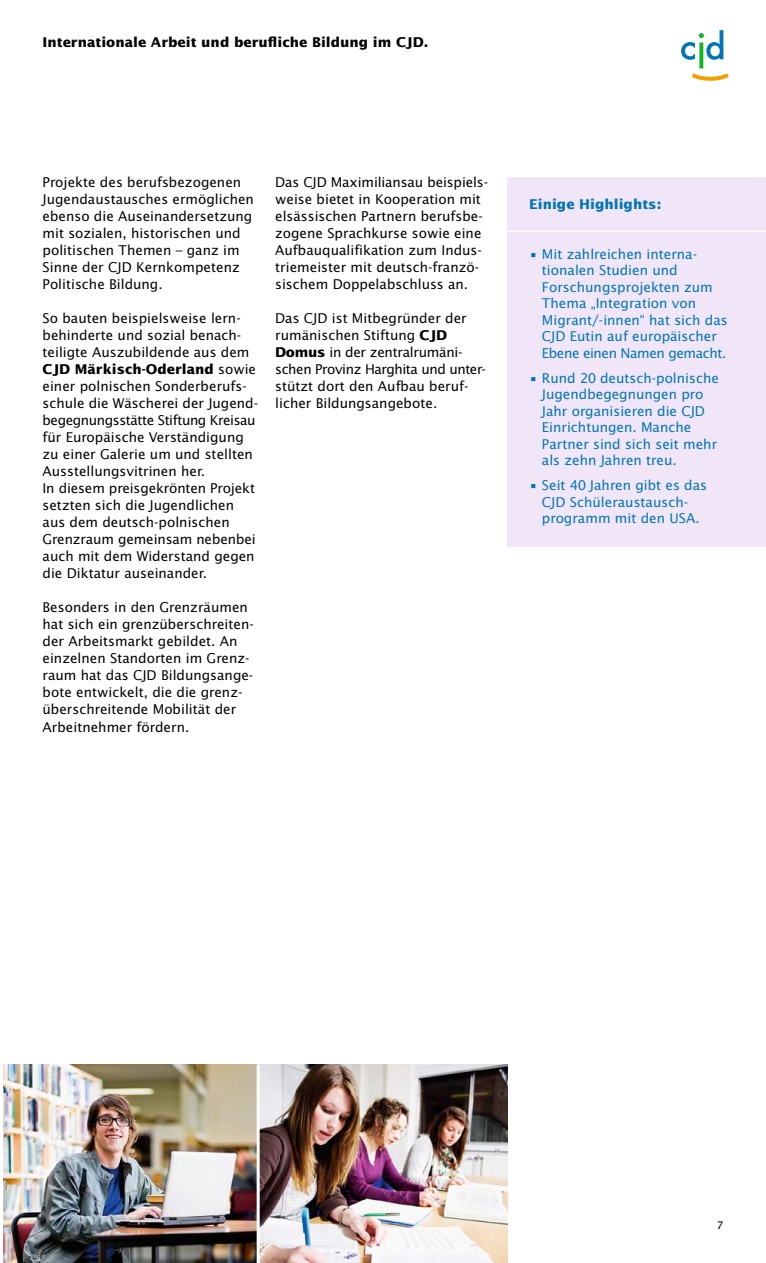
<style>
.page{position:relative;width:766px;height:1263px;background:#fff}
.page>*{position:absolute;margin:0;border:0;box-sizing:border-box;transform-origin:0 0}
.t1{font:13.5px/17px "Lucida Sans";color:#000}
.t2{font:13.5px/16.5px "Lucida Sans";color:#0074b7}
.t3{font:700 13.5px "Lucida Sans";color:#000}
.t4{font:700 13.5px "Lucida Sans";color:#0074b7}
.t5{font:10.5px "Lucida Sans";color:#000}
.s1{font-weight:700}
</style>
<div class="page">
<img style="left:3px;top:1064px;width:504px;height:199px">
<svg style="left:681px;top:30px;width:47px;height:51px"></svg>
<div style="left:507px;top:177px;width:258px;height:370px;background:#f0e6f7"></div>
<hr style="left:503px;top:231px;width:262px;height:1px;background:#fff">
<hr style="left:256px;top:1064px;width:3px;height:199px;background:#fff">
<p class="t3" style="left:43px;top:34px;width:387px">Internationale Arbeit und berufliche Bildung im CJD.</p>
<p class="t1" style="left:43px;top:173px;width:213px">Projekte des berufsbezogenen<br>Jugendaustausches ermöglichen ebenso die Auseinandersetzung mit sozialen, historischen und politischen Themen – ganz im<br>Sinne der CJD Kernkompetenz<br>Politische Bildung.</p>
<p class="t1" style="left:43px;top:309px;width:215px">So bauten beispielsweise lern&shy;behinderte und sozial benach&shy;teiligte Auszubildende aus dem<br><span class="s1">CJD Märkisch-Oderland</span> sowie einer polnischen Sonderberufs&shy;schule die Wäscherei der Jugend&shy;begegnungsstätte Stiftung Kreisau für Europäische Verständigung zu einer Galerie um und stellten<br>Ausstellungsvitrinen her.<br>In diesem preisgekrönten Projekt setzten sich die Jugendlichen aus dem deutsch-polnischen<br>Grenzraum gemeinsam nebenbei auch mit dem Widerstand gegen die Diktatur auseinander.</p>
<p class="t1" style="left:43px;top:599px;width:211px">Besonders in den Grenzräumen hat sich ein grenzüberschreiten&shy;der Arbeitsmarkt gebildet. An einzelnen Standorten im Grenz&shy;raum hat das CJD Bildungsange&shy;bote entwickelt, die die grenz&shy;überschreitende Mobilität der<br>Arbeitnehmer fördern.</p>
<p class="t1" style="left:275px;top:173px;width:214px">Das CJD Maximiliansau beispiels&shy;weise bietet in Kooperation mit elsässischen Partnern berufsbe&shy;zogene Sprachkurse sowie eine<br>Aufbauqualifikation zum Indus&shy;triemeister mit deutsch-franzö&shy;sischem Doppelabschluss an.</p>
<p class="t1" style="left:275px;top:310px;width:210px">Das CJD ist Mitbegründer der rumänischen Stiftung <span class="s1">CJD<br>Domus</span> in der zentralrumäni&shy;schen Provinz Harghita und unter&shy;stützt dort den Aufbau beruf&shy;licher Bildungsangebote.</p>
<p class="t4" style="left:529px;top:196px;width:134px">Einige Highlights:</p>
<p class="t2" style="left:541px;top:245px;width:187px;text-indent:-13px">• Mit zahlreichen interna&shy;tionalen Studien und<br>Forschungsprojekten zum<br>Thema „Integration von<br>Migrant/-innen“ hat sich das<br>CJD Eutin auf europäischer<br>Ebene einen Namen gemacht.</p>
<p class="t2" style="left:541px;top:369px;width:178px;text-indent:-13px">• Rund 20 deutsch-polnische<br>Jugendbegegnungen pro<br>Jahr organisieren die CJD<br>Einrichtungen. Manche<br>Partner sind sich seit mehr als zehn Jahren treu.</p>
<p class="t2" style="left:529px;top:477px;width:179px;text-align:center">• Seit 40 Jahren gibt es das<br>CJD Schüleraustausch&shy;programm mit den USA.</p>
<p class="t5" style="left:716px;top:1218px;width:8px">7</p>
</div>
